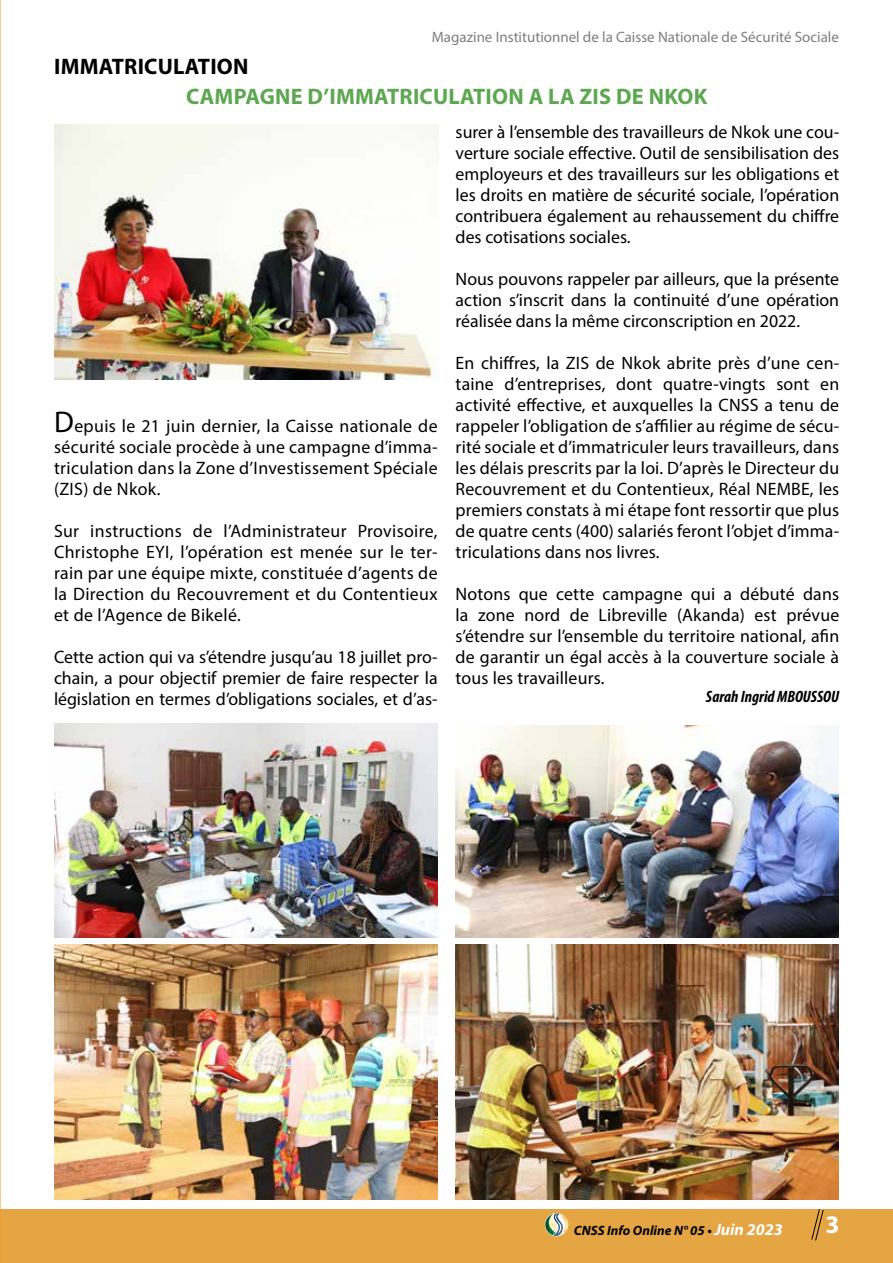
<style>
.page{position:relative;width:893px;height:1263px;background:#fff}
.page>*{position:absolute;margin:0;border:0;box-sizing:border-box;transform-origin:0 0}
.t1{font:700 25.35px "Myriad Pro";color:#fff}
.t2{font:700 22.5px "Myriad Pro";letter-spacing:.01em;color:#5da751}
.t3{font:700 22.5px "Myriad Pro";letter-spacing:.01em;color:#000}
.t4{font:18px/21px "Myriad Pro";letter-spacing:.01em;color:#000;text-align:justify}
.t5{font:italic 700 condensed 16.5px "Myriad Pro";color:#000}
.t6{font:15px "Myriad Pro";color:#7c7f80}
.t7{font:italic 700 13.5px "Myriad Pro";color:#000}
.s1{font-size:30px}
.s2{font-size:16.5px;color:#fff}
</style>
<div class="page">
<div style="left:0;top:1209px;width:893px;height:54px;background:#e6a543"></div>
<svg style="left:545px;top:1213px;width:23px;height:23px"></svg>
<svg style="left:811px;top:1209px;width:13px;height:32px"></svg>
<hr style="left:0;top:0;width:1px;height:1263px;background:#f8971d">
<img style="left:54px;top:124px;width:385px;height:256px">
<img style="left:54px;top:724px;width:384px;height:214px">
<img style="left:456px;top:725px;width:383px;height:213px">
<img style="left:54px;top:944px;width:383px;height:255px">
<img style="left:456px;top:944px;width:383px;height:255px">
<p class="t6" style="left:432px;top:28px;width:409px">Magazine Institutionnel de la Caisse Nationale de Sécurité Sociale</p>
<p class="t3" style="left:54px;top:51px;width:196px">IMMATRICULATION</p>
<p class="t2" style="left:186px;top:81px;width:523px">CAMPAGNE D’IMMATRICULATION A LA ZIS DE NKOK</p>
<p class="t4" style="left:54px;top:415px;width:385px"><span class="s1">D</span>epuis le 21 juin dernier, la Caisse nationale de sécurité sociale procède à une campagne d’imma&shy;triculation dans la Zone d’Investissement Spéciale (ZIS) de Nkok.</p>
<p class="t4" style="left:54px;top:520px;width:385px">Sur instructions de l’Administrateur Provisoire, Christophe EYI, l’opération est menée sur le ter&shy;rain par une équipe mixte, constituée d’agents de la Direction du Recouvrement et du Contentieux et de l’Agence de Bikelé.</p>
<p class="t4" style="left:54px;top:646px;width:385px">Cette action qui va s’étendre jusqu’au 18 juillet pro&shy;chain, a pour objectif premier de faire respecter la législation en termes d’obligations sociales, et d’as-</p>
<p class="t4" style="left:456px;top:121px;width:385px">surer à l’ensemble des travailleurs de Nkok une cou&shy;verture sociale effective. Outil de sensibilisation des employeurs et des travailleurs sur les obligations et les droits en matière de sécurité sociale, l’opération contribuera également au rehaussement du chiffre des cotisations sociales.</p>
<p class="t4" style="left:456px;top:268px;width:385px">Nous pouvons rappeler par ailleurs, que la présente action s’inscrit dans la continuité d’une opération réalisée dans la même circonscription en 2022.</p>
<p class="t4" style="left:456px;top:352px;width:385px">En chiffres, la ZIS de Nkok abrite près d’une cen&shy;taine d’entreprises, dont quatre-vingts sont en activité effective, et auxquelles la CNSS a tenu de rappeler l’obligation de s’affilier au régime de sécu&shy;rité sociale et d’immatriculer leurs travailleurs, dans les délais prescrits par la loi. D’après le Directeur du Recouvrement et du Contentieux, Réal NEMBE, les premiers constats à mi étape font ressortir que plus de quatre cents (400) salariés feront l’objet d’imma&shy;triculations dans nos livres.</p>
<p class="t4" style="left:456px;top:583px;width:385px">Notons que cette campagne qui a débuté dans la zone nord de Libreville (Akanda) est prévue s’étendre sur l’ensemble du territoire national, afin de garantir un égal accès à la couverture sociale à tous les travailleurs.</p>
<p class="t5" style="left:706px;top:686px;width:135px">Sarah Ingrid MBOUSSOU</p>
<p class="t7" style="left:574px;top:1222px;width:210px">CNSS Info Online N° 05 • <span class="s2">Juin 2023</span></p>
<h1 class="t1" style="left:825px;top:1208px;width:16px">3</h1>
</div>
